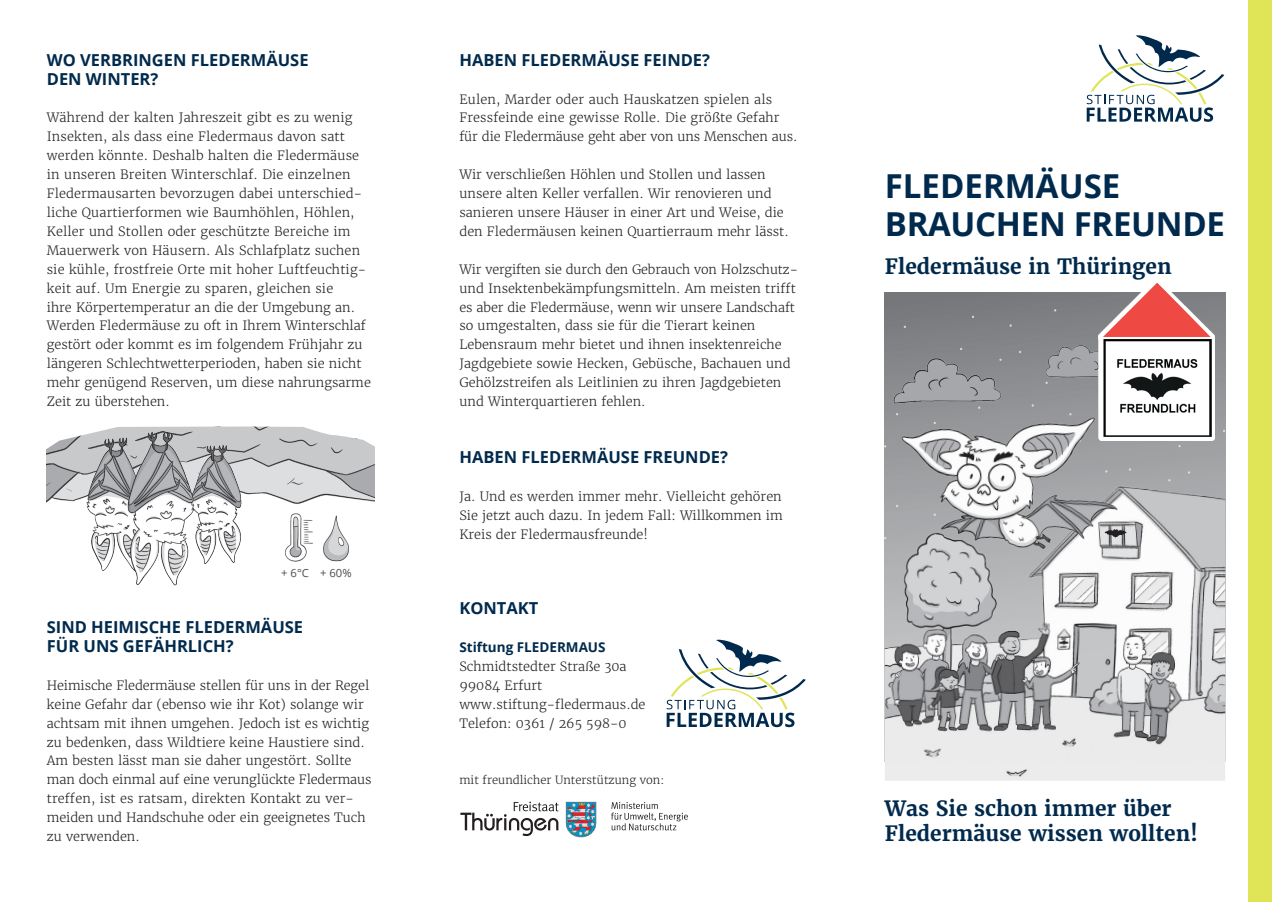
<style>
.page{position:relative;width:1272px;height:902px;background:#fff}
.page>*{position:absolute;margin:0;border:0;box-sizing:border-box;transform-origin:0 0}
.t1{font:700 33px/37.8px "Open Sans";letter-spacing:-.01em;color:#002a4d}
.t2{font:700 21px/25.5px "Merriweather";color:#002a4d}
.t3{font:700 16.5px/18.9px "Open Sans";color:#002a4d}
.t4{font:700 13.5px "Open Sans";color:#002a4d}
.t5{font:300 12.75px/18.9px "Merriweather";color:#231f20}
.t6{font:300 11.25px "Merriweather";color:#231f20}
.t7{font:11.25px "Open Sans";color:#4b4c4d}
</style>
<div class="page">
<svg style="left:1086px;top:35px;width:138px;height:87px"></svg>
<div style="left:1248px;top:0;width:23px;height:901px;background:#e0e457"></div>
<img style="left:884px;top:374px;width:341px;height:406px">
<img style="left:268px;top:455px;width:106px;height:49px">
<img style="left:47px;top:455px;width:221px;height:131px">
<img style="left:285px;top:513px;width:28px;height:49px">
<svg style="left:46px;top:426px;width:329px;height:29px"></svg>
<svg style="left:611px;top:802px;width:76px;height:28px"></svg>
<svg style="left:566px;top:801px;width:30px;height:36px"></svg>
<svg style="left:460px;top:801px;width:98px;height:35px"></svg>
<svg style="left:666px;top:639px;width:139px;height:88px"></svg>
<img style="left:885px;top:380px;width:249px;height:192px">
<img style="left:885px;top:347px;width:135px;height:67px">
<img style="left:1046px;top:334px;width:52px;height:49px">
<img style="left:323px;top:515px;width:26px;height:47px">
<svg style="left:1098px;top:292px;width:117px;height:148px"></svg>
<img style="left:1101px;top:283px;width:113px;height:155px">
<p class="t3" style="left:47px;top:50px;width:263px">WO VERBRINGEN FLEDERMÄUSE<br>DEN WINTER?</p>
<p class="t5" style="left:47px;top:108px;width:325px">Während der kalten Jahreszeit gibt es zu wenig Insekten, als dass eine Fledermaus davon satt werden könnte. Deshalb halten die Fledermäuse in unseren Breiten Winterschlaf. Die einzelnen Fledermausarten bevorzugen dabei unterschied&shy;liche Quartierformen wie Baumhöhlen, Höhlen, Keller und Stollen oder geschützte Bereiche im Mauerwerk von Häusern. Als Schlafplatz suchen sie kühle, frostfreie Orte mit hoher Luftfeuchtig&shy;keit auf. Um Energie zu sparen, gleichen sie<br>ihre Körpertemperatur an die der Umgebung an.<br>Werden Fledermäuse zu oft in Ihrem Winterschlaf gestört oder kommt es im folgendem Frühjahr zu längeren Schlechtwetterperioden, haben sie nicht mehr genügend Reserven, um diese nahrungsarme Zeit zu überstehen.</p>
<p class="t7" style="left:281px;top:565px;width:72px">+ 6°C + 60%</p>
<p class="t3" style="left:47px;top:617px;width:258px">SIND HEIMISCHE FLEDERMÄUSE<br>FÜR UNS GEFÄHRLICH?</p>
<p class="t5" style="left:47px;top:675px;width:326px">Heimische Fledermäuse stellen für uns in der Regel keine Gefahr dar (ebenso wie ihr Kot) solange wir achtsam mit ihnen umgehen. Jedoch ist es wichtig zu bedenken, dass Wildtiere keine Haustiere sind.<br>Am besten lässt man sie daher ungestört. Sollte man doch einmal auf eine verunglückte Fledermaus treffen, ist es ratsam, direkten Kontakt zu ver&shy;meiden und Handschuhe oder ein geeignetes Tuch zu verwenden.</p>
<p class="t3" style="left:459px;top:50px;width:252px">HABEN FLEDERMÄUSE FEINDE?</p>
<p class="t5" style="left:459px;top:89px;width:339px">Eulen, Marder oder auch Hauskatzen spielen als<br>Fressfeinde eine gewisse Rolle. Die größte Gefahr für die Fledermäuse geht aber von uns Menschen aus.</p>
<p class="t5" style="left:459px;top:165px;width:331px">Wir verschließen Höhlen und Stollen und lassen unsere alten Keller verfallen. Wir renovieren und sanieren unsere Häuser in einer Art und Weise, die den Fledermäusen keinen Quartierraum mehr lässt.</p>
<p class="t5" style="left:459px;top:260px;width:340px">Wir vergiften sie durch den Gebrauch von Holzschutz&shy;und Insektenbekämpfungsmitteln. Am meisten trifft es aber die Fledermäuse, wenn wir unsere Landschaft so umgestalten, dass sie für die Tierart keinen Lebensraum mehr bietet und ihnen insektenreiche Jagdgebiete sowie Hecken, Gebüsche, Bachauen und Gehölzstreifen als Leitlinien zu ihren Jagdgebieten und Winterquartieren fehlen.</p>
<p class="t3" style="left:459px;top:447px;width:270px">HABEN FLEDERMÄUSE FREUNDE?</p>
<p class="t5" style="left:459px;top:486px;width:325px;text-align:justify">Ja. Und es werden immer mehr. Vielleicht gehören Sie jetzt auch dazu. In jedem Fall: Willkommen im Kreis der Fledermausfreunde!</p>
<p class="t3" style="left:459px;top:598px;width:80px">KONTAKT</p>
<p class="t4" style="left:459px;top:637px;width:148px">Stiftung FLEDERMAUS</p>
<p class="t5" style="left:459px;top:656px;width:187px">Schmidtstedter Straße 30a<br>99084 Erfurt www.stiftung-fledermaus.de<br>Telefon: 0361 / 265 598-0</p>
<p class="t6" style="left:459px;top:773px;width:206px">mit freundlicher Unterstützung von:</p>
<h1 class="t1" style="left:884px;top:166px;width:341px">FLEDERMÄUSE<br>BRAUCHEN FREUNDE</h1>
<h2 class="t2" style="left:884px;top:253px;width:288px">Fledermäuse in Thüringen</h2>
<h2 class="t2" style="left:884px;top:795px;width:314px">Was Sie schon immer über<br>Fledermäuse wissen wollten!</h2>
</div>
